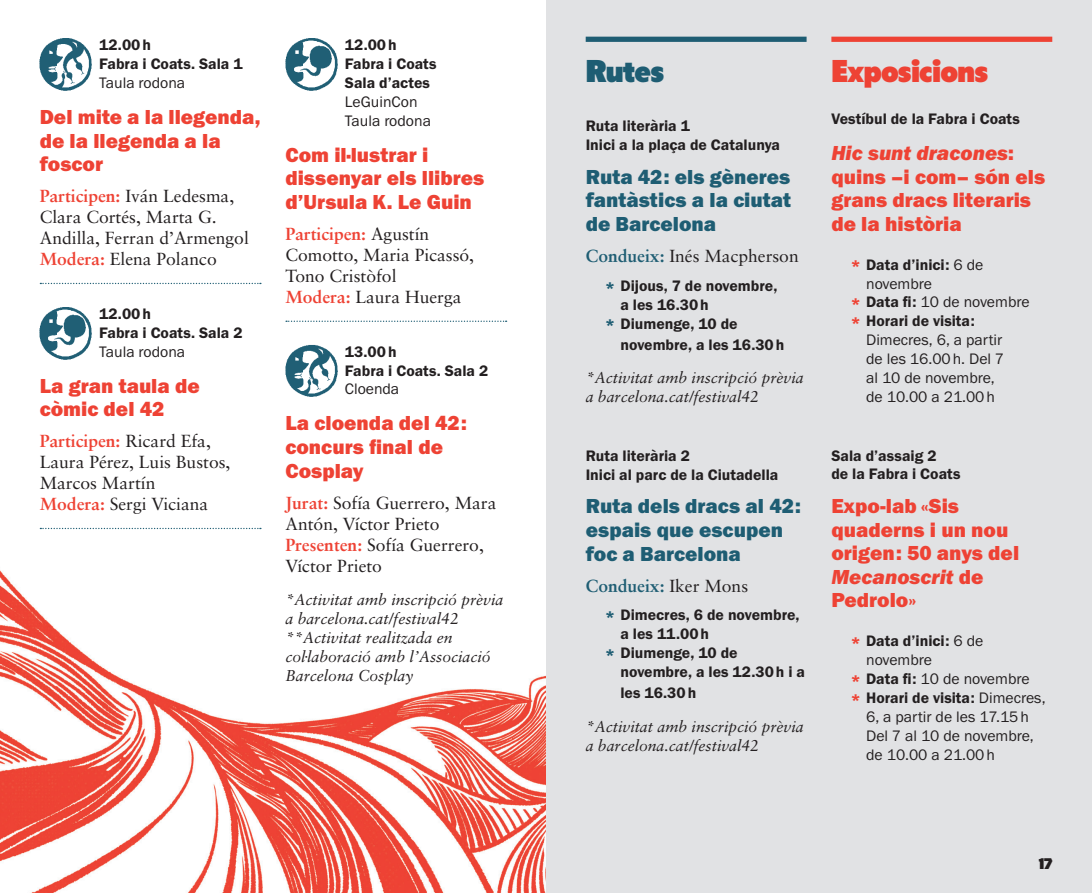
<style>
.page{position:relative;width:1092px;height:893px;background:#fff}
.page>*{position:absolute;margin:0;border:0;box-sizing:border-box;transform-origin:0 0}
.DIA{font:31.5px "Tondu";color:#ee4234}
.DIA-2{font:31.5px "Tondu";color:#1e5d73}
.TITOL_ACTIVITAT{font:21px/23.6px "Franklin Gothic URW Hea";color:#ee4234}
.TITOL_ACTIVITAT-2{font:21px/23.6px "Franklin Gothic URW Hea";color:#1e5d73;text-align:justify}
.PARTICIPA{font:17.5px/21px "Sabon LT Pro";color:#231f20}
.MODERA{font:17.5px/21px "Sabon LT Pro";color:#231f20}
.PARTICIPA-2{font:700 17.5px "Sabon LT Pro";color:#1e5d73}
.DATA_I_LLOC_SENSE_FI{font:15.75px/18.9px "Franklin Gothic URW Dem";color:#231f20}
.TIPUS{font:15.75px/18.9px "Franklin Gothic URW Boo";color:#231f20}
.ALTRES{font:italic 15.75px/18.9px "Sabon LT Pro";color:#231f20}
.DATA_I_LLOC{font:15.75px/18.9px "Franklin Gothic URW Dem";color:#231f20}
.TITOL_ACTIVITAT-3{font:15.75px "Franklin Gothic URW Dem";color:#231f20}
.t1{font:15.75px "Tondu";color:#231f20}
.s1{font-weight:700;color:#ee4234}
.s2{font-size:14px}
.s3{font-weight:700;color:#1e5d73}
.s4{font-family:"Franklin Gothic URW Hea";color:#1e5d73}
.s5{font-weight:400;color:#231f20}
.s6{font-family:"Franklin Gothic URW Hea Ita"}
.s7{font-family:"Franklin Gothic URW Hea";color:#ee4234}
.s8{font-family:"Franklin Gothic URW Boo"}
.s9{font-family:"Franklin Gothic URW Dem"}
</style>
<div class="page">
<img style="left:0;top:527px;width:546px;height:366px">
<div style="left:546px;top:0;width:545px;height:893px;background:#e1e2e4"></div>
<div style="left:585px;top:37px;width:221px;height:5px;background:#1e5d73"></div>
<svg style="left:40px;top:283px;width:221px;height:1px"></svg>
<svg style="left:40px;top:528px;width:221px;height:1px"></svg>
<img style="left:39px;top:38px;width:53px;height:53px">
<img style="left:39px;top:307px;width:53px;height:52px">
<div style="left:831px;top:37px;width:221px;height:5px;background:#ee4234"></div>
<svg style="left:286px;top:321px;width:220px;height:1px"></svg>
<img style="left:285px;top:38px;width:52px;height:53px">
<img style="left:285px;top:345px;width:52px;height:52px">
<p class="DATA_I_LLOC_SENSE_FI" style="left:99px;top:35px;width:145px">12.00 h<br>Fabra i Coats. Sala 1</p>
<p class="TIPUS" style="left:99px;top:73px;width:87px">Taula rodona</p>
<p class="TITOL_ACTIVITAT" style="left:40px;top:105px;width:222px">Del mite a la llegenda, de la llegenda a la foscor</p>
<p class="PARTICIPA" style="left:40px;top:185px;width:211px"><span class="s1">Participen:</span> Iván Ledesma,<br>Clara Cortés, Marta G.<br>Andilla, Ferran d’Armengol</p>
<p class="MODERA" style="left:40px;top:248px;width:178px"><span class="s1">Modera:</span> Elena Polanco</p>
<p class="DATA_I_LLOC" style="left:99px;top:304px;width:145px">12.00 h<br>Fabra i Coats. Sala 2</p>
<p class="TIPUS" style="left:99px;top:342px;width:87px">Taula rodona</p>
<p class="TITOL_ACTIVITAT" style="left:40px;top:373px;width:161px">La gran taula de còmic del 42</p>
<p class="PARTICIPA" style="left:40px;top:430px;width:192px"><span class="s1">Participen:</span> Ricard Efa,<br>Laura Pérez, Luis Bustos,<br>Marcos Martín</p>
<p class="MODERA" style="left:40px;top:493px;width:170px"><span class="s1">Modera:</span> Sergi Viciana</p>
<p class="DATA_I_LLOC_SENSE_FI" style="left:345px;top:35px;width:93px">12.00 h<br>Fabra i Coats<br>Sala d’actes</p>
<p class="TIPUS" style="left:345px;top:92px;width:87px">LeGuinCon<br>Taula rodona</p>
<p class="TITOL_ACTIVITAT" style="left:285px;top:142px;width:200px">Com il·lustrar i dissenyar els llibres d’Ursula K. Le Guin</p>
<p class="PARTICIPA" style="left:285px;top:223px;width:190px"><span class="s1">Participen:</span> Agustín<br>Comotto, Maria Picassó,<br>Tono Cristòfol</p>
<p class="MODERA" style="left:285px;top:286px;width:178px"><span class="s1">Modera:</span> Laura Huerga</p>
<p class="DATA_I_LLOC" style="left:345px;top:342px;width:145px">13.00 h<br>Fabra i Coats. Sala 2</p>
<p class="TIPUS" style="left:345px;top:379px;width:56px">Cloenda</p>
<p class="TITOL_ACTIVITAT" style="left:285px;top:411px;width:183px">La cloenda del 42: concurs final de<br>Cosplay</p>
<p class="PARTICIPA" style="left:285px;top:492px;width:213px"><span class="s1">Jurat:</span> Sofía Guerrero, Mara<br>Antón, Víctor Prieto</p>
<p class="MODERA" style="left:285px;top:534px;width:200px"><span class="s1">Presenten:</span> Sofía Guerrero,<br>Víctor Prieto</p>
<p class="ALTRES" style="left:285px;top:590px;width:219px">*Activitat amb inscripció prèvia a barcelona.cat/festival42</p>
<p class="ALTRES" style="left:285px;top:628px;width:207px">**Activitat realitzada en col<span class="s2">·</span>laboració amb l’Associació<br>Barcelona Cosplay</p>
<p class="DIA-2" style="left:585px;top:44px;width:79px">Rutes</p>
<p class="DATA_I_LLOC_SENSE_FI" style="left:585px;top:116px;width:196px">Ruta literària 1<br>Inici a la plaça de Catalunya</p>
<p class="TITOL_ACTIVITAT-2" style="left:585px;top:164px;width:207px">Ruta 42: els gèneres fantàstics a la ciutat de Barcelona</p>
<p class="PARTICIPA" style="left:585px;top:245px;width:214px"><span class="s3">Condueix:</span> Inés Macpherson</p>
<p class="DATA_I_LLOC_SENSE_FI" style="left:620px;top:276px;width:158px;text-indent:-15px"><span class="s4">*</span> Dijous, 7 de novembre, a les 16.30 h</p>
<p class="DATA_I_LLOC_SENSE_FI" style="left:620px;top:313px;width:165px;line-height:21px;text-indent:-15px"><span class="s4">*</span> Diumenge, 10 de novembre, a les 16.30 h</p>
<p class="ALTRES" style="left:585px;top:368px;width:219px">*Activitat amb inscripció prèvia a barcelona.cat/festival42</p>
<p class="DATA_I_LLOC_SENSE_FI" style="left:585px;top:446px;width:194px">Ruta literària 2<br>Inici al parc de la Ciutadella</p>
<p class="TITOL_ACTIVITAT-2" style="left:585px;top:494px;width:217px;text-align:left">Ruta dels dracs al 42: espais que escupen foc a Barcelona</p>
<p class="PARTICIPA-2" style="left:585px;top:574px;width:164px">Condueix: <span class="s5">Iker Mons</span></p>
<p class="DATA_I_LLOC_SENSE_FI" style="left:620px;top:605px;width:181px;text-indent:-15px"><span class="s4">*</span> Dimecres, 6 de novembre, a les 11.00 h</p>
<p class="DATA_I_LLOC_SENSE_FI" style="left:620px;top:643px;width:186px;text-indent:-15px"><span class="s4">*</span> Diumenge, 10 de novembre, a les 12.30 h i a</p>
<p class="DATA_I_LLOC_SENSE_FI" style="left:620px;top:683px;width:77px">les 16.30 h</p>
<p class="ALTRES" style="left:585px;top:716px;width:219px">*Activitat amb inscripció prèvia a barcelona.cat/festival42</p>
<p class="DIA" style="left:831px;top:44px;width:158px">Exposicions</p>
<p class="TITOL_ACTIVITAT-3" style="left:831px;top:109px;width:190px">Vestíbul de la Fabra i Coats</p>
<p class="TITOL_ACTIVITAT" style="left:831px;top:141px;width:215px"><span class="s6">Hic sunt dracones</span>: quins –i com– són els grans dracs literaris de la història</p>
<p class="DATA_I_LLOC_SENSE_FI" style="left:866px;top:255px;width:119px;text-indent:-15px"><span class="s7">*</span> Data d’inici: <span class="s8">6 de novembre</span></p>
<p class="TIPUS" style="left:851px;top:292px;width:180px"><span class="s7">*</span> <span class="s9">Data fi:</span> 10 de novembre</p>
<p class="TIPUS" style="left:866px;top:311px;width:139px;text-indent:-15px"><span class="s7">*</span> <span class="s9">Horari de visita:<br></span>Dimecres, 6, a partir de les 16.00h. Del 7 al 10 de novembre, de 10.00 a 21.00h</p>
<p class="DATA_I_LLOC_SENSE_FI" style="left:831px;top:446px;width:131px">Sala d’assaig 2<br>de la Fabra i Coats</p>
<p class="TITOL_ACTIVITAT" style="left:831px;top:494px;width:189px">Expo-lab «Sis quaderns i un nou origen: 50 anys del<br><span class="s6">Mecanoscrit</span> de<br>Pedrolo»</p>
<p class="DATA_I_LLOC_SENSE_FI" style="left:866px;top:631px;width:119px;text-indent:-15px"><span class="s7">*</span> Data d’inici: <span class="s8">6 de novembre</span></p>
<p class="TIPUS" style="left:851px;top:669px;width:180px"><span class="s7">*</span> <span class="s9">Data fi:</span> 10 de novembre</p>
<p class="TIPUS" style="left:866px;top:688px;width:181px;text-indent:-15px"><span class="s7">*</span> <span class="s9">Horari de visita:</span> Dimecres,<br>6, a partir de les 17.15h<br>Del 7 al 10 de novembre, de 10.00 a 21.00h</p>
<p class="t1" style="left:1039px;top:850px;width:15px">17</p>
</div>
